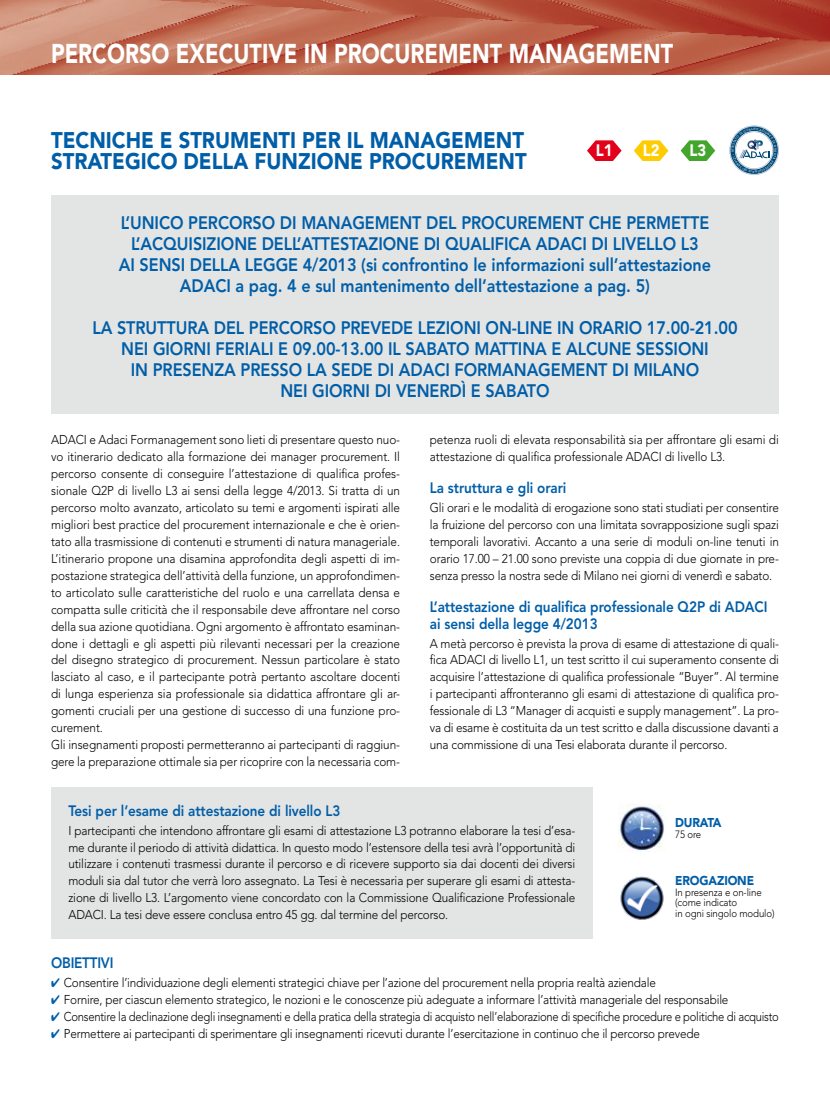
<style>
.page{position:relative;width:830px;height:1106px;background:#fff}
.page>*{position:absolute;margin:0;border:0;box-sizing:border-box;transform-origin:0 0}
.t1{font:900 27px "Avenir";color:#fff;scale:.8 1}
.t2{font:900 22.5px/21px "Avenir";color:#005ea8;scale:.9 1}
.t3{font:800 18px/21px "Avenir";letter-spacing:-.005em;color:#005ea8;text-align:center;scale:.9 1}
.t4{font:900 16.5px "Avenir";color:#fff;scale:.9 1}
.t5{font:800 15px/17px "Avenir";letter-spacing:-.005em;color:#005ea8;scale:.9 1}
.t6{font:300 12.75px/17px "Avenir";letter-spacing:-.005em;color:#000;text-align:justify;scale:.92 1}
.t7{font:300 12.75px "Avenir";letter-spacing:-.005em;color:#000;scale:.88 1}
.t8{font:900 12.75px "Avenir";letter-spacing:-.01em;color:#005ea8;scale:.92 1}
.t9{font:300 10.5px/10.5px "Avenir";letter-spacing:-.01em;color:#000;scale:.92 1}
.s1{color:#005ea8}
</style>
<div class="page">
<img style="left:0;top:0;width:829px;height:74px">
<div style="left:51px;top:196px;width:727px;height:218px;background:#e3e4e4"></div>
<div style="left:51px;top:787px;width:541px;height:151px;background:#e3e4e4"></div>
<img style="left:618px;top:804px;width:46px;height:47px">
<img style="left:620px;top:876px;width:44px;height:44px">
<svg style="left:680px;top:140px;width:35px;height:21px"></svg>
<svg style="left:633px;top:140px;width:35px;height:21px"></svg>
<svg style="left:587px;top:140px;width:34px;height:21px"></svg>
<svg style="left:729px;top:125px;width:49px;height:50px"></svg>
<h1 class="t1" style="left:51px;top:37px;width:778px">PERCORSO EXECUTIVE IN PROCUREMENT MANAGEMENT</h1>
<h2 class="t2" style="left:51px;top:129px;width:529px">TECNICHE E STRUMENTI PER IL MANAGEMENT<br>STRATEGICO DELLA FUNZIONE PROCUREMENT</h2>
<p class="t4" style="left:595px;top:141px;width:20px">L1</p>
<p class="t4" style="left:642px;top:141px;width:20px">L2</p>
<p class="t4" style="left:689px;top:141px;width:20px">L3</p>
<p class="t3" style="left:119px;top:212px;width:659px">L’UNICO PERCORSO DI MANAGEMENT DEL PROCUREMENT CHE PERMETTE L’ACQUISIZIONE DELL’ATTESTAZIONE DI QUALIFICA ADACI DI LIVELLO L3<br>AI SENSI DELLA LEGGE 4/2013 (si confrontino le informazioni sull’attestazione ADACI a pag. 4 e sul mantenimento dell’attestazione a pag. 5)</p>
<h3 class="t3" style="left:92px;top:317px;width:718px">LA STRUTTURA DEL PERCORSO PREVEDE LEZIONI ON-LINE IN ORARIO 17.00-21.00<br>NEI GIORNI FERIALI E 09.00-13.00 IL SABATO MATTINA E ALCUNE SESSIONI<br>IN PRESENZA PRESSO LA SEDE DI ADACI FORMANAGEMENT DI MILANO<br>NEI GIORNI DI VENERDÌ E SABATO</h3>
<p class="t6" style="left:51px;top:431px;width:381px;text-align:left">ADACI e Adaci Formanagement sono lieti di presentare questo nuo&shy;vo itinerario dedicato alla formazione dei manager procurement. Il percorso consente di conseguire l’attestazione di qualifica profes&shy;sionale Q2P di livello L3 ai sensi della legge 4/2013. Si tratta di un percorso molto avanzato, articolato su temi e argomenti ispirati alle migliori best practice del procurement internazionale e che è orien&shy;tato alla trasmissione di contenuti e strumenti di natura manageriale.<br>L’itinerario propone una disamina approfondita degli aspetti di im&shy;postazione strategica dell’attività della funzione, un approfondimen&shy;to articolato sulle caratteristiche del ruolo e una carrellata densa e compatta sulle criticità che il responsabile deve affrontare nel corso della sua azione quotidiana. Ogni argomento è affrontato esaminan&shy;done i dettagli e gli aspetti più rilevanti necessari per la creazione del disegno strategico di procurement. Nessun particolare è stato lasciato al caso, e il partecipante potrà pertanto ascoltare docenti di lunga esperienza sia professionale sia didattica affrontare gli ar&shy;gomenti cruciali per una gestione di successo di una funzione pro&shy;curement.<br>Gli insegnamenti proposti permetteranno ai partecipanti di raggiun&shy;gere la preparazione ottimale sia per ricoprire con la necessaria com-</p>
<p class="t6" style="left:429px;top:431px;width:380px">petenza ruoli di elevata responsabilità sia per affrontare gli esami di attestazione di qualifica professionale ADACI di livello L3.</p>
<p class="t5" style="left:429px;top:479px;width:153px">La struttura e gli orari</p>
<p class="t6" style="left:429px;top:499px;width:381px">Gli orari e le modalità di erogazione sono stati studiati per consentire la fruizione del percorso con una limitata sovrapposizione sugli spazi temporali lavorativi. Accanto a una serie di moduli on-line tenuti in orario 17.00 – 21.00 sono previste una coppia di due giornate in pre&shy;senza presso la nostra sede di Milano nei giorni di venerdì e sabato.</p>
<p class="t5" style="left:429px;top:598px;width:376px">L’attestazione di qualifica professionale Q2P di ADACI ai sensi della legge 4/2013</p>
<p class="t6" style="left:429px;top:634px;width:381px">A metà percorso è prevista la prova di esame di attestazione di quali&shy;fica ADACI di livello L1, un test scritto il cui superamento consente di acquisire l’attestazione di qualifica professionale “Buyer”. Al termine i partecipanti affronteranno gli esami di attestazione di qualifica pro&shy;fessionale di L3 “Manager di acquisti e supply management”. La pro&shy;va di esame è costituita da un test scritto e dalla discussione davanti a una commissione di una Tesi elaborata durante il percorso.</p>
<p class="t5" style="left:68px;top:802px;width:303px">Tesi per l’esame di attestazione di livello L3</p>
<p class="t6" style="left:68px;top:821px;width:552px">I partecipanti che intendono affrontare gli esami di attestazione L3 potranno elaborare la tesi d’esa&shy;me durante il periodo di attività didattica. In questo modo l’estensore della tesi avrà l’opportunità di utilizzare i contenuti trasmessi durante il percorso e di ricevere supporto sia dai docenti dei diversi moduli sia dal tutor che verrà loro assegnato. La Tesi è necessaria per superare gli esami di attesta&shy;zione di livello L3. L’argomento viene concordato con la Commissione Qualificazione Professionale ADACI. La tesi deve essere conclusa entro 45 gg. dal termine del percorso.</p>
<p class="t8" style="left:674px;top:815px;width:52px">DURATA</p>
<p class="t9" style="left:674px;top:828px;width:30px">75 ore</p>
<p class="t8" style="left:674px;top:872px;width:87px">EROGAZIONE</p>
<p class="t9" style="left:674px;top:886px;width:109px">In presenza e on-line (come indicato<br>in ogni singolo modulo)</p>
<p class="t5" style="left:51px;top:954px;width:71px">OBIETTIVI</p>
<p class="t6" style="left:51px;top:973px;width:658px"><span class="s1">✔</span> Consentire l’individuazione degli elementi strategici chiave per l’azione del procurement nella propria realtà aziendale</p>
<p class="t6" style="left:51px;top:990px;width:737px"><span class="s1">✔</span> Fornire, per ciascun elemento strategico, le nozioni e le conoscenze più adeguate a informare l’attività manageriale del responsabile</p>
<p class="t7" style="left:51px;top:1008px;width:828px"><span class="s1">✔</span> Consentire la declinazione degli insegnamenti e della pratica della strategia di acquisto nell’elaborazione di specifiche procedure e politiche di acquisto</p>
<p class="t6" style="left:51px;top:1024px;width:706px"><span class="s1">✔</span> Permettere ai partecipanti di sperimentare gli insegnamenti ricevuti durante l’esercitazione in continuo che il percorso prevede</p>
</div>
